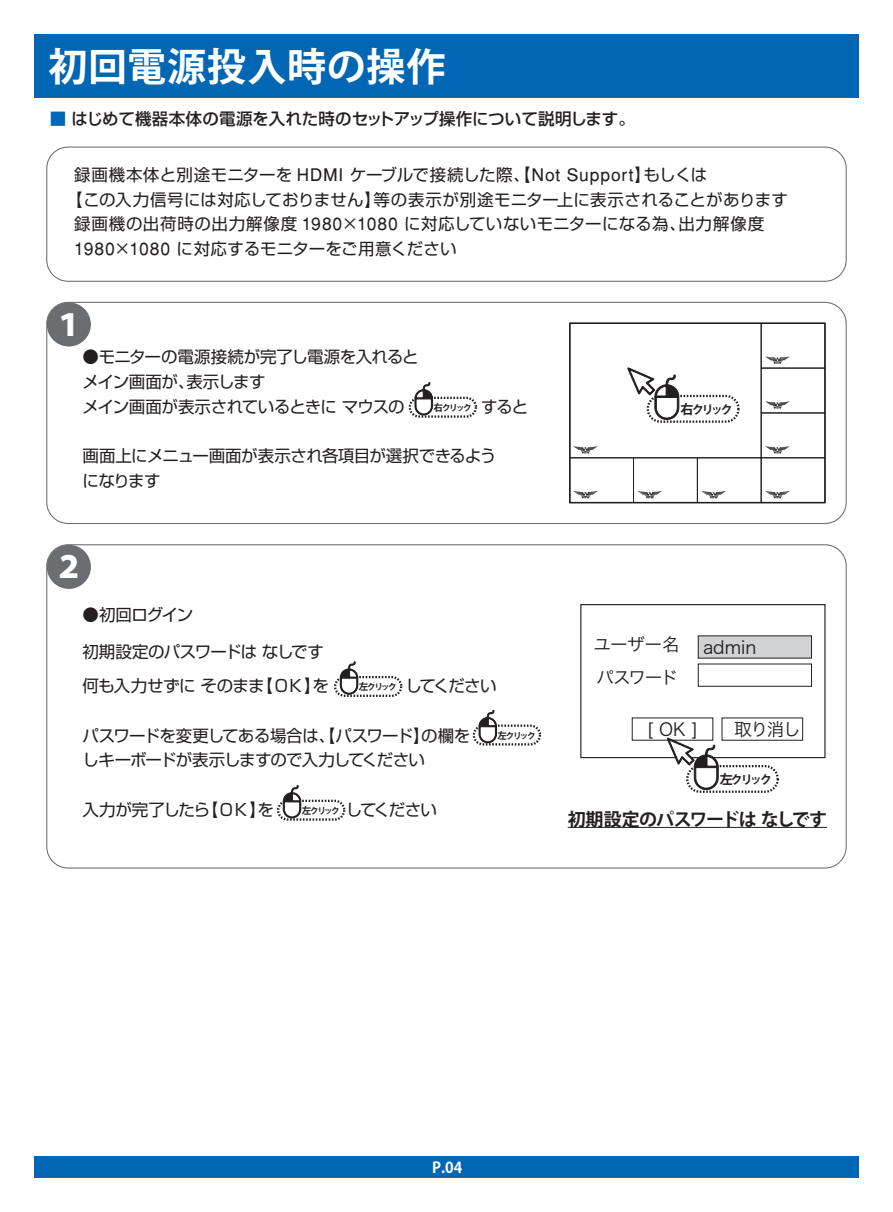
<style>
.page{position:relative;width:893px;height:1212px;background:#fff}
.page>*{position:absolute;margin:0;border:0;box-sizing:border-box;transform-origin:0 0}
.t1{font:700 39px "Koz Go Pro";letter-spacing:.02em;color:#fff}
.t2{font:800 29.85px "Koz Go Pro";color:#fff}
.t3{font:700 18px "Koz Go Pro";letter-spacing:-.045em;color:#231f20}
.t4{font:17.7px/32.7px "Hira Kaku Pro W3";letter-spacing:-.05em;color:#231f20}
.t5{font:16.5px/24.8px "Shin Go Pro";letter-spacing:-.02em;color:#231f20}
.t6{font:16.5px "Shin Go Pro";letter-spacing:.01em;color:#231f20}
.t7{font:16.5px/24.8px "Shin Go Pro";letter-spacing:-.045em;color:#231f20}
.t8{font:16.5px "Shin Go Pro";letter-spacing:.03em;color:#231f20}
.t9{font:500 16.5px "Shin Go Pro";color:#231f20}
.t10{font:16.5px "Shin Go Pro";letter-spacing:.005em;color:#231f20}
.t11{font:16.5px "Shin Go Pro";letter-spacing:-.05em;color:#231f20}
.t12{font:700 15px "Koz Go Pro";color:#fff}
.t13{font:700 12px "Koz Go Pro";color:#231f20}
.t14{font:700 11.85px "Koz Go Pro";color:#231f20}
.t15{font:700 8.7px "Koz Go Pro";letter-spacing:-.19em;color:#231f20}
.s1{color:#0166b3}
.s2{font-family:"Helvetica";font-size:17.4px}
.s3{font-family:"Helvetica";font-size:17.55px}
.s4{font-size:9.45px}
.s5{font-size:13.05px}
</style>
<div class="page">
<div style="left:46px;top:302px;width:801px;height:222px;border:1px solid #6c6d70;border-radius:21px"></div>
<div style="left:46px;top:147px;width:801px;height:135px;border:1px solid #6c6d70;border-radius:21px"></div>
<div style="left:698px;top:636px;width:114px;height:22px;background:#d1d2d4"></div>
<div style="left:580px;top:604px;width:245px;height:154px;border:1px solid #231f20"></div>
<svg style="left:573px;top:446px;width:25px;height:7px"></svg>
<svg style="left:573px;top:491px;width:25px;height:7px"></svg>
<svg style="left:638px;top:491px;width:24px;height:7px"></svg>
<svg style="left:702px;top:491px;width:24px;height:7px"></svg>
<svg style="left:765px;top:491px;width:24px;height:7px"></svg>
<svg style="left:765px;top:446px;width:24px;height:7px"></svg>
<svg style="left:765px;top:401px;width:24px;height:8px"></svg>
<svg style="left:765px;top:357px;width:24px;height:7px"></svg>
<div style="left:761px;top:368px;width:64px;height:45px;border:1px solid #231f20"></div>
<div style="left:761px;top:323px;width:64px;height:45px;border:1px solid #231f20"></div>
<div style="left:697px;top:457px;width:64px;height:46px;border:1px solid #231f20"></div>
<div style="left:761px;top:457px;width:64px;height:46px;border:1px solid #231f20"></div>
<div style="left:633px;top:457px;width:65px;height:46px;border:1px solid #231f20"></div>
<div style="left:761px;top:413px;width:64px;height:45px;border:1px solid #231f20"></div>
<div style="left:569px;top:457px;width:65px;height:46px;border:1px solid #231f20"></div>
<div style="left:569px;top:323px;width:192px;height:135px;border:1px solid #231f20"></div>
<div style="left:647px;top:395px;width:93px;height:28px;border:2px dashed #231f20;border-radius:13px"></div>
<svg style="left:627px;top:367px;width:53px;height:53px"></svg>
<div style="left:686px;top:765px;width:93px;height:28px;border:2px dashed #231f20;border-radius:13px"></div>
<svg style="left:666px;top:737px;width:53px;height:53px"></svg>
<div style="left:34px;top:34px;width:825px;height:64px;background:#0166b3"></div>
<div style="left:47px;top:302px;width:44px;height:44px;background:#6c6d70;border-radius:50%"></div>
<div style="left:47px;top:545px;width:44px;height:44px;background:#6c6d70;border-radius:50%"></div>
<hr style="left:568px;top:827px;width:259px;height:1px;background:#231f20">
<div style="left:34px;top:1157px;width:825px;height:21px;background:#0166b3"></div>
<div style="left:334px;top:676px;width:68px;height:21px;border:2px dashed #231f20;border-radius:9px"></div>
<svg style="left:339px;top:661px;width:20px;height:34px"></svg>
<div style="left:473px;top:724px;width:68px;height:21px;border:2px dashed #231f20;border-radius:9px"></div>
<svg style="left:478px;top:709px;width:19px;height:35px"></svg>
<div style="left:277px;top:800px;width:68px;height:21px;border:2px dashed #231f20;border-radius:9px"></div>
<svg style="left:282px;top:785px;width:20px;height:34px"></svg>
<div style="left:409px;top:397px;width:68px;height:21px;border:2px dashed #231f20;border-radius:9px"></div>
<svg style="left:414px;top:382px;width:19px;height:34px"></svg>
<h1 class="t1" style="left:49px;top:42px;width:398px">初回電源投入時の操作</h1>
<p class="t9" style="left:50px;top:105px;width:587px"><span class="s1">■</span> はじめて機器本体の電源を入れた時のセットアップ操作について説明します。</p>
<p class="t6" style="left:74px;top:161px;width:635px">録画機本体と別途モニターを <span class="s2">HDMI</span> ケーブルで接続した際、【<span class="s2">Not Support</span>】もしくは</p>
<p class="t6" style="left:66px;top:186px;width:723px">【この入力信号には対応しておりません】等の表示が別途モニター上に表示されることがあります</p>
<p class="t8" style="left:74px;top:211px;width:691px">録画機の出荷時の出力解像度 <span class="s3">1980</span>×<span class="s3">1080</span> に対応していないモニターになる為、出力解像度</p>
<p class="t10" style="left:74px;top:235px;width:384px"><span class="s3">1980</span>×<span class="s3">1080</span> に対応するモニターをご用意ください</p>
<h2 class="t2" style="left:54px;top:305px;width:31px">１</h2>
<p class="t5" style="left:82px;top:343px;width:338px">●モニターの電源接続が完了し電源を入れるとメイン画面が、表示します<br>メイン画面が表示されているときにマウスの</p>
<p class="t5" style="left:481px;top:392px;width:49px">すると</p>
<p class="t5" style="left:82px;top:442px;width:415px">画面上にメニュー画面が表示され各項目が選択できるようになります</p>
<p class="t15" style="left:434px;top:402px;width:40px"><span class="s4">右</span>クリック</p>
<h2 class="t2" style="left:54px;top:547px;width:31px">２</h2>
<p class="t5" style="left:82px;top:600px;width:112px">●初回ログイン</p>
<p class="t5" style="left:82px;top:633px;width:248px;line-height:33.8px">初期設定のパスワードはなしです何も入力せずにそのまま【ＯＫ】を</p>
<p class="t5" style="left:405px;top:671px;width:93px">してください</p>
<p class="t7" style="left:82px;top:721px;width:389px">パスワードを変更してある場合は、【パスワード】の欄をしキーボードが表示しますので入力してください</p>
<p class="t11" style="left:82px;top:796px;width:193px">入力が完了したら【ＯＫ】を</p>
<p class="t5" style="left:346px;top:795px;width:93px">してください</p>
<p class="t15" style="left:359px;top:681px;width:40px"><span class="s4">左</span>クリック</p>
<p class="t15" style="left:498px;top:730px;width:40px"><span class="s4">左</span>クリック</p>
<p class="t15" style="left:302px;top:805px;width:40px"><span class="s4">左</span>クリック</p>
<p class="t13" style="left:680px;top:402px;width:54px"><span class="s5">右</span>クリック</p>
<p class="t4" style="left:594px;top:627px;width:88px">ユーザー名パスワード</p>
<p class="t4" style="left:703px;top:629px;width:55px">admin</p>
<p class="t4" style="left:647px;top:711px;width:52px">[ OK ]</p>
<p class="t4" style="left:734px;top:711px;width:68px">取り消し</p>
<p class="t14" style="left:720px;top:772px;width:54px"><span class="s5">左</span>クリック</p>
<p class="t3" style="left:568px;top:807px;width:261px">初期設定のパスワードは なしです</p>
<p class="t12" style="left:432px;top:1158px;width:32px">P.04</p>
</div>
